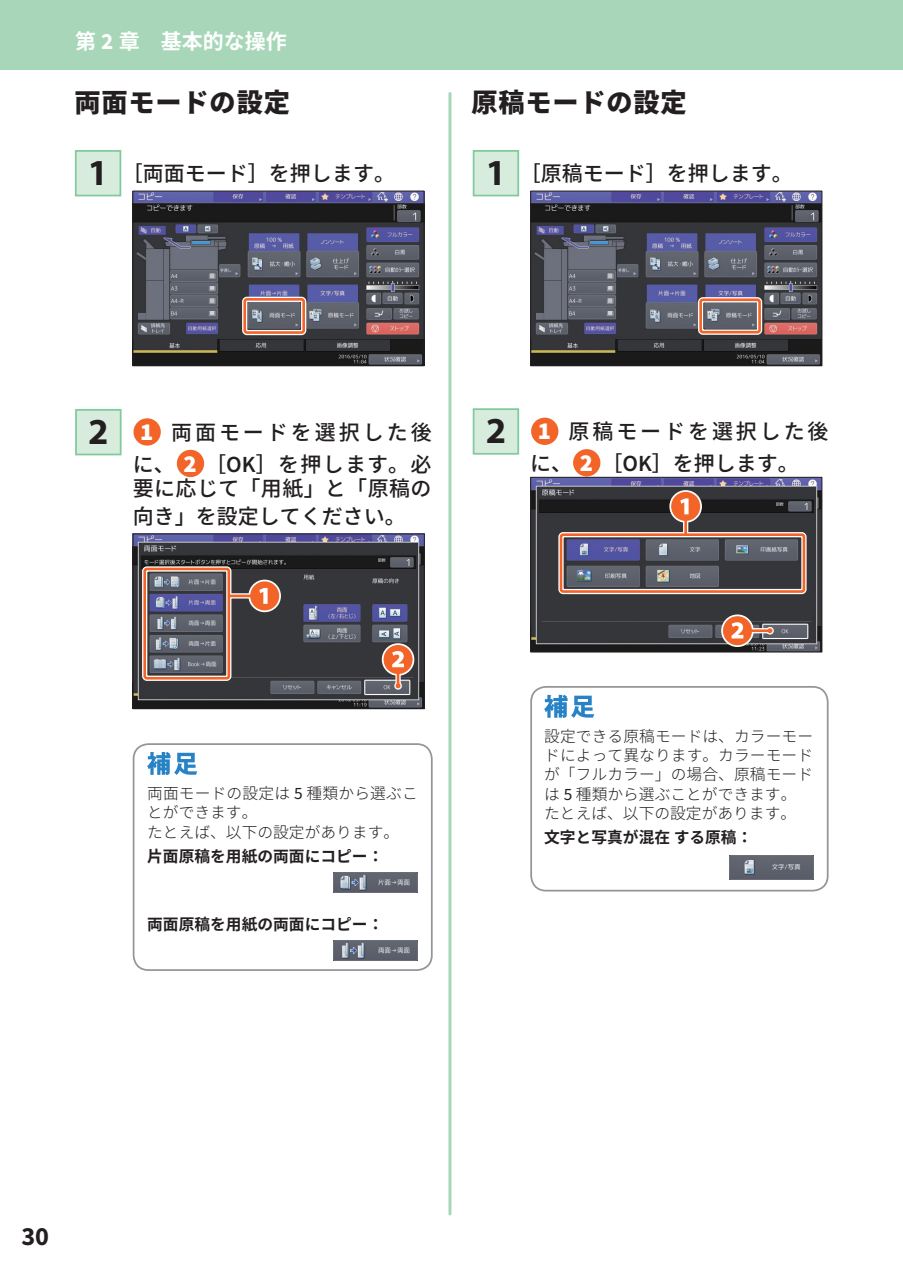
<style>
.page{position:relative;width:903px;height:1275px;background:#fff}
.page>*{position:absolute;margin:0;border:0;box-sizing:border-box;transform-origin:0 0}
.t1{font:700 36.75px "Myriad Pro";color:#231f20}
.t2{font:800 26.25px "Source Han Sans";letter-spacing:.03em;color:#231f20}
.t3{font:700 26.25px "Source Sans Pro";color:#231f20}
.t4{font:500 21px/28px "Source Han Sans";color:#231f20}
.t5{font:500 21px/31.5px "Source Han Sans";letter-spacing:.14em;color:#231f20;text-align:center}
.t6{font:700 21px "Source Han Sans";color:#fff}
.t7{font:300 15.75px/19.2px "Source Han Sans";letter-spacing:.005em;color:#231f20}
.t8{font:700 15.75px "Source Han Sans";color:#231f20}
.s1{font-family:"Source Sans Pro";font-size:23.1px}
.s2{font-family:"Myriad Pro";font-weight:700;font-size:36.75px}
.s3{font-family:"Source Sans Pro";font-weight:900;font-size:24.5px;color:#fff}
.s4{font-family:"Source Sans Pro";font-weight:600;font-size:23.1px}
.s5{font-family:"Source Sans Pro";font-weight:400;font-size:17.32px}
</style>
<div class="page">
<div style="left:0;top:0;width:903px;height:69px;background:#a7d7b8"></div>
<hr style="left:448px;top:93px;width:3px;height:1121px;background:#a7d7b8">
<img style="left:134px;top:193px;width:288px;height:171px">
<div style="left:132px;top:191px;width:292px;height:175px;border:1px solid #231f20"></div>
<div style="left:242px;top:297px;width:64px;height:38px;border:5px solid #fff;border-radius:2px"></div>
<div style="left:243px;top:298px;width:62px;height:36px;border:3px solid #f26428;border-radius:2px"></div>
<div style="left:76px;top:151px;width:44px;height:45px;background:#d8ecdd"></div>
<div style="left:75px;top:150px;width:46px;height:46px;border:2px solid #80ca9c"></div>
<div style="left:134px;top:418px;width:27px;height:28px;background:#f26428;border-radius:50%"></div>
<div style="left:177px;top:450px;width:27px;height:27px;background:#f26428;border-radius:50%"></div>
<img style="left:135px;top:536px;width:288px;height:171px">
<div style="left:133px;top:534px;width:292px;height:175px;border:1px solid #231f20"></div>
<div style="left:142px;top:566px;width:89px;height:115px;border:5px solid #fff;border-radius:2px"></div>
<div style="left:248px;top:580px;width:33px;height:32px;border:5px solid #fff;border-radius:50%"></div>
<div style="left:230px;top:593px;width:35px;height:5px;background:#f9c0a8"></div>
<hr style="left:230px;top:595px;width:35px;height:2px;background:#f26428">
<div style="left:251px;top:582px;width:27px;height:28px;background:#f26428;border-radius:50%"></div>
<div style="left:250px;top:581px;width:29px;height:29px;border:2px solid #f26428;border-radius:50%"></div>
<svg style="left:259px;top:588px;width:9px;height:16px"></svg>
<div style="left:382px;top:643px;width:32px;height:33px;border:5px solid #fff;border-radius:50%"></div>
<div style="left:394px;top:682px;width:8px;height:8px;border:3px solid #fff;border-radius:50%"></div>
<svg style="left:395px;top:674px;width:6px;height:12px"></svg>
<hr style="left:397px;top:659px;width:2px;height:27px;background:#f26428">
<div style="left:384px;top:646px;width:28px;height:27px;background:#f26428;border-radius:50%"></div>
<div style="left:383px;top:645px;width:30px;height:29px;border:2px solid #f26428;border-radius:50%"></div>
<svg style="left:392px;top:651px;width:12px;height:16px"></svg>
<svg style="left:396px;top:683px;width:4px;height:5px"></svg>
<div style="left:143px;top:568px;width:87px;height:112px;border:3px solid #f26428;border-radius:2px"></div>
<div style="left:133px;top:743px;width:300px;height:228px;border:2px solid #939598;border-radius:15px"></div>
<svg style="left:147px;top:752px;width:50px;height:23px"></svg>
<img style="left:334px;top:872px;width:84px;height:20px">
<img style="left:334px;top:941px;width:84px;height:20px">
<div style="left:76px;top:410px;width:45px;height:44px;background:#d8ecdd"></div>
<div style="left:75px;top:409px;width:47px;height:46px;border:2px solid #80ca9c"></div>
<img style="left:532px;top:193px;width:288px;height:171px">
<div style="left:530px;top:191px;width:292px;height:175px;border:1px solid #231f20"></div>
<div style="left:698px;top:297px;width:64px;height:38px;border:5px solid #fff;border-radius:2px"></div>
<div style="left:699px;top:298px;width:62px;height:35px;border:3px solid #f26428;border-radius:2px"></div>
<div style="left:474px;top:151px;width:44px;height:45px;background:#d8ecdd"></div>
<div style="left:473px;top:150px;width:46px;height:46px;border:2px solid #80ca9c"></div>
<div style="left:531px;top:418px;width:27px;height:27px;background:#f26428;border-radius:50%"></div>
<div style="left:573px;top:449px;width:27px;height:27px;background:#f26428;border-radius:50%"></div>
<img style="left:532px;top:479px;width:288px;height:171px">
<div style="left:530px;top:477px;width:292px;height:175px;border:1px solid #231f20"></div>
<div style="left:558px;top:532px;width:248px;height:62px;border:5px solid #fff;border-radius:2px"></div>
<div style="left:669px;top:490px;width:33px;height:33px;border:5px solid #fff;border-radius:50%"></div>
<div style="left:683px;top:506px;width:5px;height:29px;background:#fff"></div>
<hr style="left:684px;top:506px;width:3px;height:29px;background:#f26428">
<div style="left:672px;top:493px;width:27px;height:27px;background:#f26428;border-radius:50%"></div>
<div style="left:671px;top:492px;width:29px;height:29px;border:2px solid #f26428;border-radius:50%"></div>
<svg style="left:680px;top:498px;width:8px;height:16px"></svg>
<div style="left:721px;top:614px;width:33px;height:33px;border:5px solid #fff;border-radius:50%"></div>
<div style="left:766px;top:627px;width:8px;height:7px;border:3px solid #fff;border-radius:50%"></div>
<svg style="left:752px;top:628px;width:15px;height:5px"></svg>
<hr style="left:737px;top:629px;width:33px;height:3px;background:#f26428">
<div style="left:724px;top:617px;width:27px;height:27px;background:#f26428;border-radius:50%"></div>
<div style="left:723px;top:616px;width:29px;height:29px;border:2px solid #f26428;border-radius:50%"></div>
<svg style="left:731px;top:622px;width:12px;height:16px"></svg>
<svg style="left:767px;top:628px;width:5px;height:5px"></svg>
<div style="left:560px;top:533px;width:245px;height:60px;border:3px solid #f26428;border-radius:2px"></div>
<div style="left:530px;top:686px;width:298px;height:205px;border:2px solid #939598;border-radius:15px"></div>
<svg style="left:544px;top:695px;width:50px;height:23px"></svg>
<img style="left:729px;top:855px;width:84px;height:25px">
<div style="left:474px;top:409px;width:44px;height:45px;background:#d8ecdd"></div>
<div style="left:473px;top:408px;width:46px;height:47px;border:2px solid #80ca9c"></div>
<h3 class="t6" style="left:75px;top:30px;width:213px">第 <span class="s1">2</span> 章　基本的な操作</h3>
<h2 class="t2" style="left:74px;top:88px;width:217px">両面モードの設定</h2>
<h3 class="t4" style="left:88px;top:160px;width:309px"><span class="s2">1</span> ［両面モード］を押します。</h3>
<h2 class="t2" style="left:471px;top:88px;width:217px">原稿モードの設定</h2>
<h3 class="t4" style="left:486px;top:160px;width:309px"><span class="s2">1</span> ［原稿モード］を押します。</h3>
<h1 class="t1" style="left:88px;top:411px;width:22px">2</h1>
<h3 class="t5" style="left:133px;top:417px;width:300px"><span class="s3">1</span> 両面モードを選択した後に、 <span class="s3">2</span> ［<span class="s4">OK</span>］を押します。必</h3>
<h3 class="t4" style="left:133px;top:475px;width:300px">要に応じて「用紙」と「原稿の向き」を設定してください。</h3>
<h1 class="t1" style="left:486px;top:410px;width:22px">2</h1>
<h3 class="t5" style="left:530px;top:416px;width:300px;text-align:left;text-indent:7px"><span class="s3">1</span> 原稿モードを選択した後に、 <span class="s3">2</span> ［<span class="s4">OK</span>］を押します。</h3>
<p class="t7" style="left:147px;top:784px;width:272px">両面モードの設定は <span class="s5">5</span> 種類から選ぶことができます。<br>たとえば、以下の設定があります。</p>
<p class="t8" style="left:147px;top:847px;width:238px">片面原稿を用紙の両面にコピー：</p>
<p class="t8" style="left:147px;top:915px;width:238px">両面原稿を用紙の両面にコピー：</p>
<p class="t7" style="left:544px;top:727px;width:270px">設定できる原稿モードは、カラーモードによって異なります。カラーモードが「フルカラー」の場合、原稿モードは <span class="s5">5</span> 種類から選ぶことができます。たとえば、以下の設定があります。</p>
<p class="t8" style="left:544px;top:828px;width:210px">文字と写真が混在する原稿：</p>
<h2 class="t3" style="left:21px;top:1218px;width:29px">30</h2>
</div>
